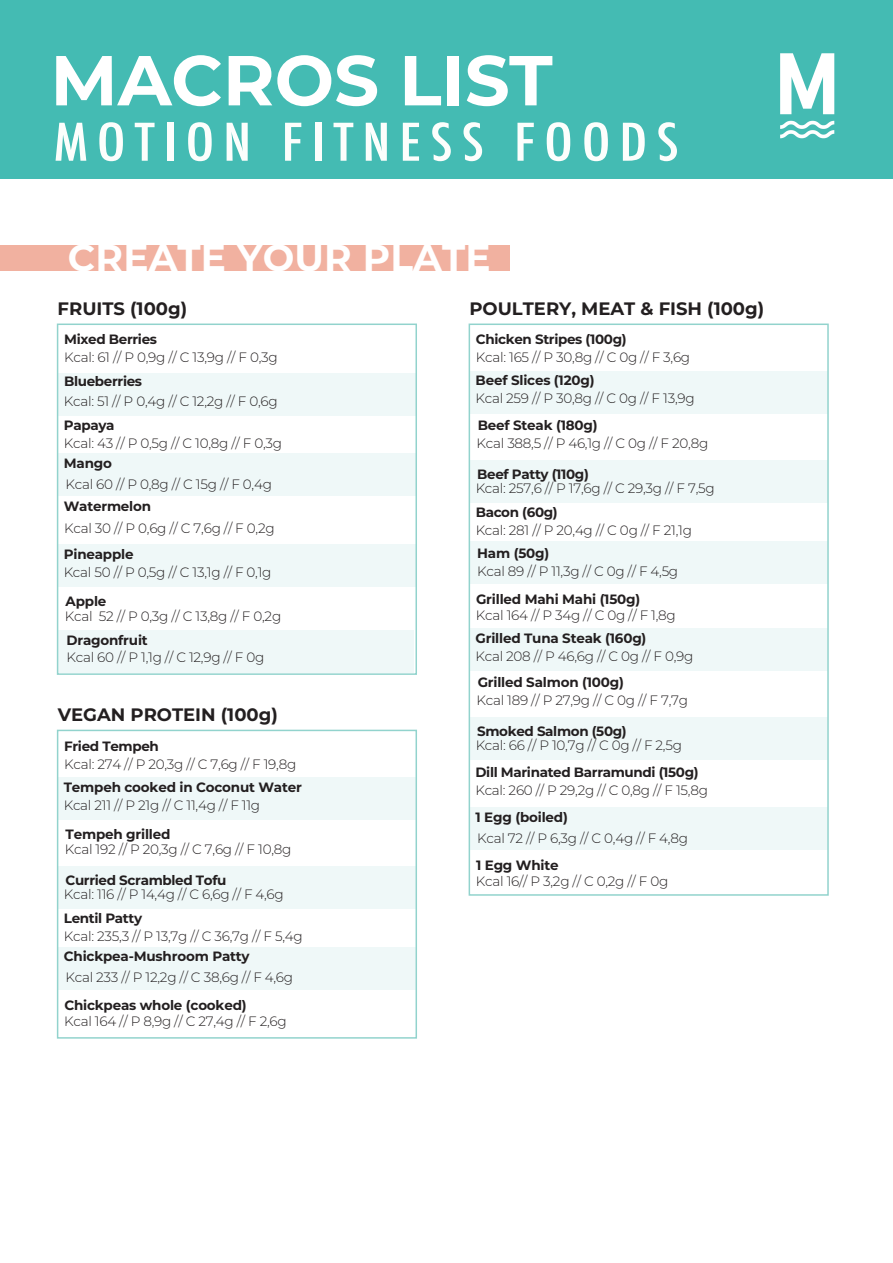
<style>
.page{position:relative;width:893px;height:1263px;background:#fff}
.page>*{position:absolute;margin:0;border:0;box-sizing:border-box;transform-origin:0 0}
.t1{font:700 70.5px "Montserrat";color:#fff}
.t2{font:500 condensed 50.4px "Futura";letter-spacing:.15em;color:#fcfefc;scale:1.19 1}
.t3{font:700 37.5px "Montserrat";letter-spacing:.005em;color:#fff}
.t4{font:700 18px "Montserrat";color:#231f20}
.t5{font:300 13.65px "Montserrat";letter-spacing:-.02em;color:#231f20}
.t6{font:700 13.5px "Montserrat";letter-spacing:-.015em;color:#231f20}
</style>
<div class="page">
<div style="left:58px;top:947px;width:358px;height:43px;background:#eff8f8"></div>
<div style="left:58px;top:866px;width:358px;height:43px;background:#eff8f8"></div>
<div style="left:58px;top:630px;width:356px;height:43px;background:#eff8f8"></div>
<div style="left:58px;top:544px;width:358px;height:43px;background:#eff8f8"></div>
<div style="left:58px;top:453px;width:358px;height:43px;background:#eff8f8"></div>
<div style="left:58px;top:373px;width:358px;height:43px;background:#eff8f8"></div>
<div style="left:57px;top:323px;width:360px;height:352px;border:2px solid #92d3cd"></div>
<div style="left:58px;top:777px;width:358px;height:43px;background:#eff8f8"></div>
<div style="left:57px;top:730px;width:360px;height:309px;border:2px solid #92d3cd"></div>
<div style="left:0;top:0;width:893px;height:178px;background:#44bbb3"></div>
<img style="left:780px;top:53px;width:55px;height:86px">
<div style="left:469px;top:541px;width:359px;height:43px;background:#eff8f8"></div>
<div style="left:469px;top:460px;width:359px;height:43px;background:#eff8f8"></div>
<div style="left:469px;top:370px;width:359px;height:43px;background:#eff8f8"></div>
<div style="left:469px;top:807px;width:359px;height:43px;background:#eff8f8"></div>
<div style="left:469px;top:717px;width:359px;height:43px;background:#eff8f8"></div>
<div style="left:469px;top:628px;width:359px;height:43px;background:#eff8f8"></div>
<div style="left:0;top:245px;width:510px;height:25px;background:#f1b1a0"></div>
<div style="left:469px;top:324px;width:360px;height:572px;border:2px solid #92d3cd"></div>
<h1 class="t1" style="left:50px;top:29px;width:504px">MACROS LIST</h1>
<h2 class="t2" style="left:54px;top:110px;width:527px">MOTION FITNESS FOODS</h2>
<h3 class="t3" style="left:68px;top:230px;width:424px">CREATE YOUR PLATE</h3>
<h3 class="t4" style="left:58px;top:295px;width:131px">FRUITS (100g)</h3>
<p class="t6" style="left:64px;top:330px;width:94px">Mixed Berries</p>
<p class="t5" style="left:64px;top:348px;width:215px">Kcal: 61 // P 0,9g // C 13,9g // F 0,3g</p>
<p class="t6" style="left:64px;top:371px;width:80px">Blueberries</p>
<p class="t5" style="left:64px;top:392px;width:215px">Kcal: 51 // P 0,4g // C 12,2g // F 0,6g</p>
<p class="t6" style="left:64px;top:415px;width:52px">Papaya</p>
<p class="t5" style="left:64px;top:434px;width:220px">Kcal: 43 // P 0,5g // C 10,8g // F 0,3g</p>
<p class="t6" style="left:64px;top:453px;width:50px">Mango</p>
<p class="t5" style="left:65px;top:475px;width:208px">Kcal 60 // P 0,8g // C 15g // F 0,4g</p>
<p class="t6" style="left:64px;top:496px;width:89px">Watermelon</p>
<p class="t5" style="left:64px;top:518px;width:212px">Kcal 30 // P 0,6g // C 7,6g // F 0,2g</p>
<p class="t5" style="left:64px;top:562px;width:209px">Kcal 50 // P 0,5g // C 13,1g // F 0,1g</p>
<p class="t5" style="left:65px;top:607px;width:218px">Kcal 52 // P 0,3g // C 13,8g // F 0,2g</p>
<p class="t6" style="left:66px;top:630px;width:83px">Dragonfruit</p>
<p class="t5" style="left:66px;top:648px;width:199px">Kcal 60 // P 1,1g // C 12,9g // F 0g</p>
<p class="t6" style="left:64px;top:544px;width:71px">Pineapple</p>
<p class="t6" style="left:66px;top:591px;width:42px">Apple</p>
<h3 class="t4" style="left:58px;top:702px;width:222px">VEGAN PROTEIN (100g)</h3>
<p class="t6" style="left:64px;top:736px;width:96px">Fried Tempeh</p>
<p class="t5" style="left:64px;top:754px;width:234px">Kcal: 274 // P 20,3g // C 7,6g // F 19,8g</p>
<p class="t6" style="left:64px;top:777px;width:240px">Tempeh cooked in Coconut Water</p>
<p class="t5" style="left:64px;top:795px;width:198px">Kcal 211 // P 21g // C 11,4g // F 11g</p>
<p class="t5" style="left:65px;top:840px;width:228px">Kcal 192 // P 20,3g // C 7,6g // F 10,8g</p>
<p class="t6" style="left:66px;top:824px;width:106px">Tempeh grilled</p>
<p class="t6" style="left:65px;top:870px;width:163px">Curried Scrambled Tofu</p>
<p class="t5" style="left:64px;top:885px;width:221px">Kcal: 116 // P 14,4g // C 6,6g // F 4,6g</p>
<p class="t6" style="left:64px;top:909px;width:80px">Lentil Patty</p>
<p class="t5" style="left:64px;top:927px;width:240px">Kcal: 235,3 // P 13,7g // C 36,7g // F 5,4g</p>
<p class="t6" style="left:64px;top:947px;width:187px">Chickpea-Mushroom Patty</p>
<p class="t5" style="left:65px;top:968px;width:229px">Kcal 233 // P 12,2g // C 38,6g // F 4,6g</p>
<p class="t6" style="left:64px;top:995px;width:184px">Chickpeas whole (cooked)</p>
<p class="t5" style="left:64px;top:1012px;width:224px">Kcal 164 // P 8,9g // C 27,4g // F 2,6g</p>
<h3 class="t4" style="left:469px;top:295px;width:296px">POULTERY, MEAT &amp; FISH (100g)</h3>
<p class="t6" style="left:476px;top:330px;width:152px">Chicken Stripes (100g)</p>
<p class="t5" style="left:476px;top:348px;width:216px">Kcal: 165 // P 30,8g // C 0g // F 3,6g</p>
<p class="t6" style="left:476px;top:371px;width:120px">Beef Slices (120g)</p>
<p class="t5" style="left:475px;top:389px;width:221px">Kcal 259 // P 30,8g // C 0g // F 13,9g</p>
<p class="t5" style="left:477px;top:433px;width:233px">Kcal 388,5 // P 46,1g // C 0g // F 20,8g</p>
<p class="t6" style="left:478px;top:415px;width:121px">Beef Steak (180g)</p>
<p class="t6" style="left:477px;top:464px;width:113px">Beef Patty (110g)</p>
<p class="t5" style="left:476px;top:479px;width:241px">Kcal: 257,6 // P 17,6g // C 29,3g // F 7,5g</p>
<p class="t6" style="left:476px;top:503px;width:84px">Bacon (60g)</p>
<p class="t5" style="left:476px;top:521px;width:218px">Kcal: 281 // P 20,4g // C 0g // F 21,1g</p>
<p class="t6" style="left:477px;top:543px;width:74px">Ham (50g)</p>
<p class="t5" style="left:477px;top:562px;width:203px">Kcal 89 // P 11,3g // C 0g // F 4,5g</p>
<p class="t6" style="left:476px;top:589px;width:166px">Grilled Mahi Mahi (150g)</p>
<p class="t5" style="left:476px;top:606px;width:201px">Kcal 164 // P 34g // C 0g // F 1,8g</p>
<p class="t6" style="left:476px;top:628px;width:172px">Grilled Tuna Steak (160g)</p>
<p class="t5" style="left:475px;top:647px;width:219px">Kcal 208 // P 46,6g // C 0g // F 0,9g</p>
<p class="t5" style="left:477px;top:691px;width:213px">Kcal 189 // P 27,9g // C 0g // F 7,7g</p>
<p class="t5" style="left:476px;top:736px;width:208px">Kcal: 66 // P 10,7g // C 0g // F 2,5g</p>
<p class="t6" style="left:475px;top:763px;width:225px">Dill Marinated Barramundi (150g)</p>
<p class="t5" style="left:475px;top:781px;width:234px">Kcal: 260 // P 29,2g // C 0,8g // F 15,8g</p>
<p class="t6" style="left:476px;top:807px;width:94px">1 Egg (boiled)</p>
<p class="t5" style="left:477px;top:828px;width:212px">Kcal 72 // P 6,3g // C 0,4g // F 4,8g</p>
<p class="t6" style="left:476px;top:855px;width:84px">1 Egg White</p>
<p class="t5" style="left:476px;top:872px;width:194px">Kcal 16// P 3,2g // C 0,2g // F 0g</p>
<p class="t6" style="left:478px;top:672px;width:148px">Grilled Salmon (100g)</p>
<p class="t6" style="left:477px;top:721px;width:151px">Smoked Salmon (50g)</p>
</div>
